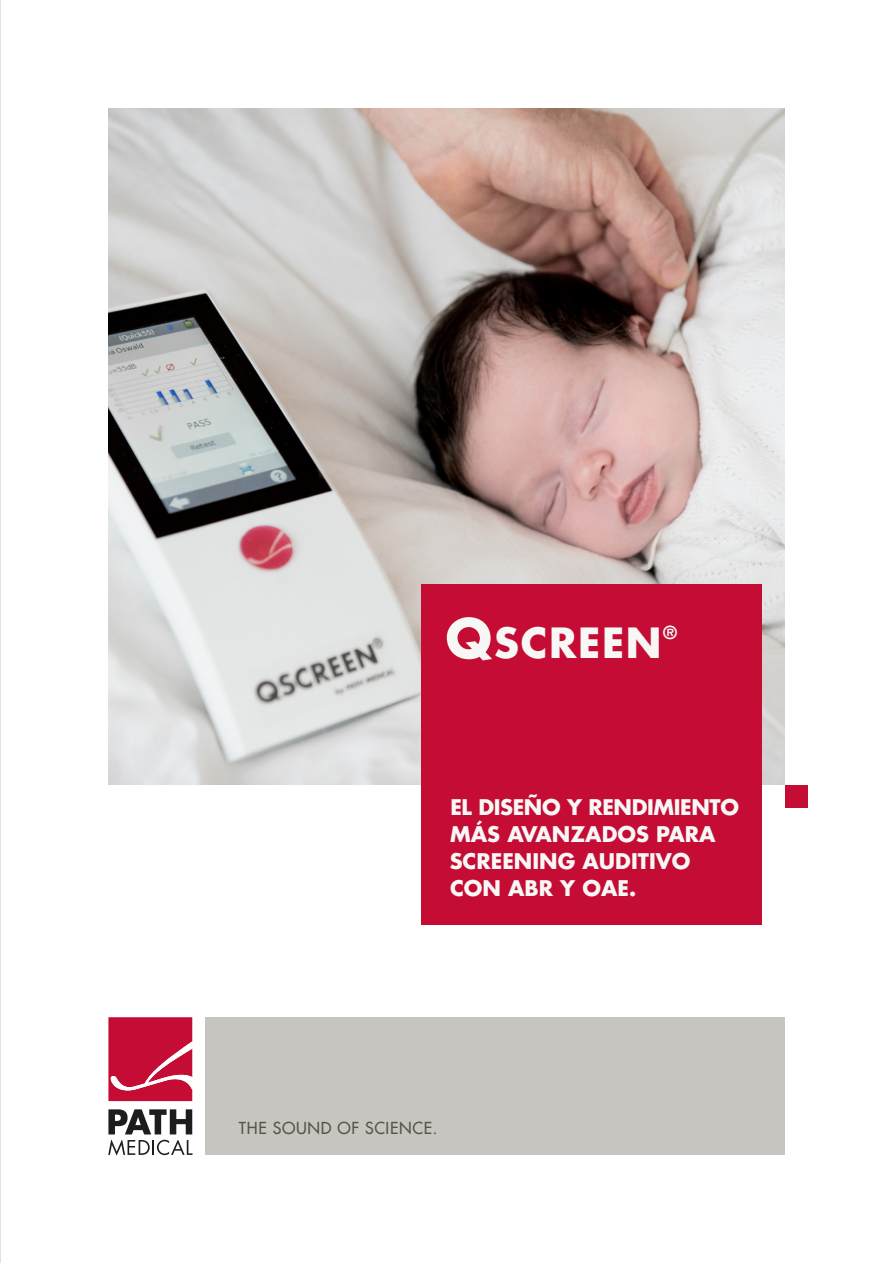
<style>
.page{position:relative;width:893px;height:1263px;background:#fff}
.page>*{position:absolute;margin:0;border:0;box-sizing:border-box;transform-origin:0 0}
.t1{font:700 40.5px "Futura Std";letter-spacing:.04em;color:#f7f7f6}
.t2{font:700 21px/26.8px "Futura Std";color:#f7f7f6}
.t3{font:700 17.55px "Futura Std";color:#f7f7f6}
.t4{font:500 16.05px "Futura Std";letter-spacing:.04em;color:#575547}
.s1{font-size:52.5px}
</style>
<div class="page">
<img style="left:108px;top:108px;width:677px;height:677px">
<div style="left:422px;top:585px;width:340px;height:340px;background:#c40c34"></div>
<div style="left:785px;top:785px;width:22px;height:22px;background:#c40c34"></div>
<div style="left:205px;top:1017px;width:580px;height:138px;background:#c6c5c0"></div>
<svg style="left:108px;top:1109px;width:84px;height:25px"></svg>
<svg style="left:108px;top:1017px;width:84px;height:84px;background:#c92448"></svg>
<svg style="left:108px;top:1140px;width:85px;height:15px"></svg>
<hr style="left:0;top:0;width:1px;height:1263px;background:#c6c6c6">
<h1 class="t1" style="left:445px;top:616px;width:218px"><span class="s1">Q</span>SCREEN</h1>
<p class="t3" style="left:663px;top:621px;width:15px">®</p>
<p class="t2" style="left:450px;top:793px;width:291px">EL DISEÑO Y RENDIMIENTO<br>MÁS AVANZADOS PARA<br>SCREENING AUDITIVO<br>CON ABR Y OAE.</p>
<p class="t4" style="left:239px;top:1118px;width:200px">THE SOUND OF SCIENCE.</p>
</div>
